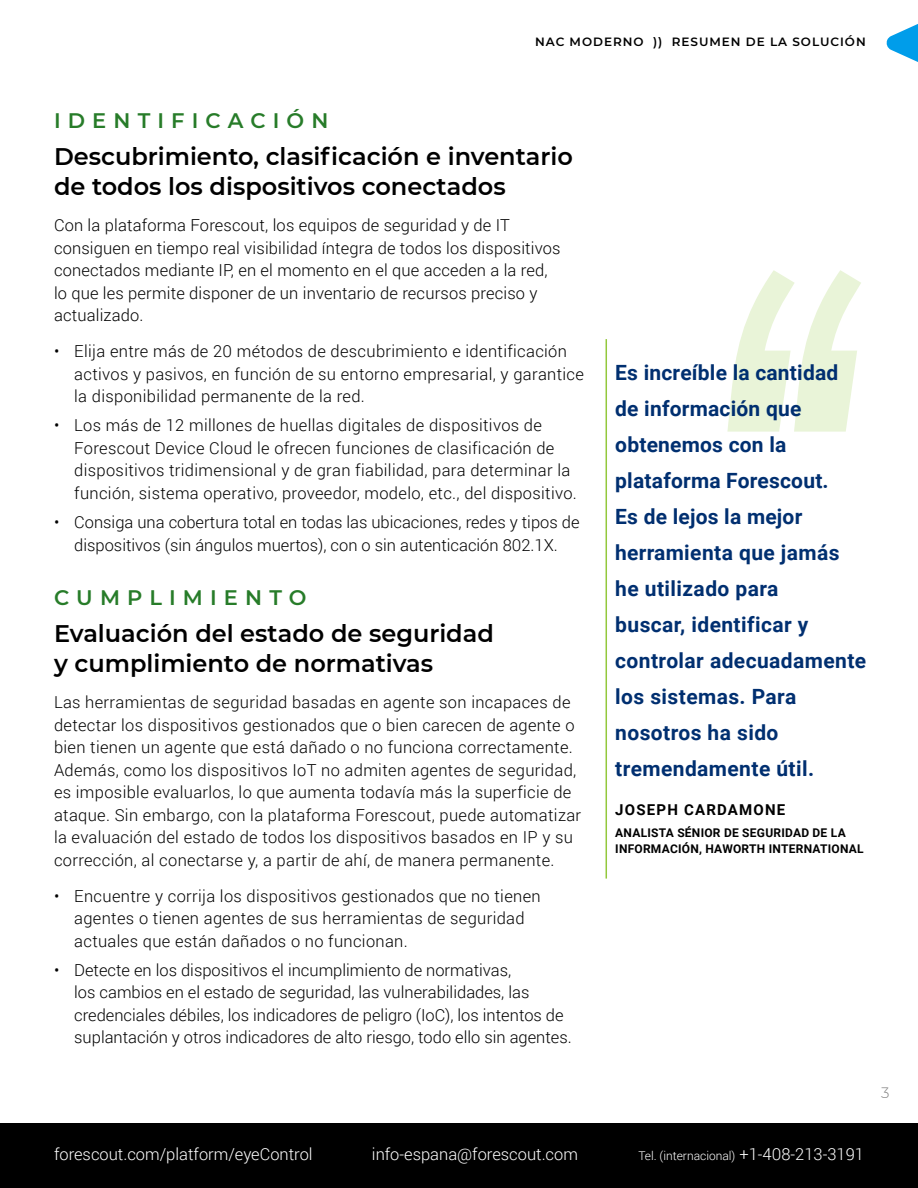
<style>
.page{position:relative;width:918px;height:1188px;background:#fff}
.page>*{position:absolute;margin:0;border:0;box-sizing:border-box;transform-origin:0 0}
.quotation_mark{font:italic 600px "Century Gothic Pro";color:#e9f4d8}
.subhead{font:600 24px/30px "Montserrat";color:#000}
.quote{font:700 21px/36px "Roboto";letter-spacing:.02em;color:#002f70}
.t1{font:600 21px "Montserrat";letter-spacing:.34em;color:#277c29}
.body_copy{font:300 16.5px/22.5px "Roboto";letter-spacing:.02em;color:#000}
.body_copy-2{font:300 16.5px/22.5px "Roboto";color:#000;text-align:center}
.t2{font:300 16.5px "Roboto";color:#fff}
.quote_name{font:700 15px "Roboto";letter-spacing:.08em;color:#000}
.t3{font:300 15px "Montserrat";color:#808080}
.quote_title{font:700 12px/16.5px "Roboto";letter-spacing:.02em;color:#000}
.t4{font:300 12px "Roboto";color:#fff}
.brief_name_header{font:600 12px "Montserrat";letter-spacing:.08em;color:#000}
.s1{font-size:16.5px}
</style>
<div class="page">
<svg style="left:886px;top:24px;width:32px;height:38px"></svg>
<hr style="left:606px;top:339px;width:1px;height:540px;background:#93c83c">
<div style="left:0;top:1123px;width:918px;height:65px;background:#000"></div>
<p class="brief_name_header" style="left:535px;top:34px;width:332px">NAC MODERNO )) RESUMEN DE LA SOLUCIÓN</p>
<h1 class="t1" style="left:54px;top:106px;width:276px">IDENTIFICACIÓN</h1>
<p class="subhead" style="left:54px;top:140px;width:520px">Descubrimiento, clasificación e inventario de todos los dispositivos conectados</p>
<p class="body_copy" style="left:54px;top:213px;width:508px">Con la plataforma Forescout, los equipos de seguridad y de IT consiguen en tiempo real visibilidad íntegra de todos los dispositivos conectados mediante IP, en el momento en el que acceden a la red, lo que les permite disponer de un inventario de recursos preciso y actualizado.</p>
<p class="body_copy" style="left:74px;top:339px;width:511px;text-indent:-20px">• Elija entre más de 20 métodos de descubrimiento e identificación activos y pasivos, en función de su entorno empresarial, y garantice la disponibilidad permanente de la red.</p>
<p class="body_copy" style="left:74px;top:414px;width:504px;text-indent:-20px">• Los más de 12 millones de huellas digitales de dispositivos de Forescout Device Cloud le ofrecen funciones de clasificación de dispositivos tridimensional y de gran fiabilidad, para determinar la función, sistema operativo, proveedor, modelo, etc., del dispositivo.</p>
<p class="body_copy-2" style="left:54px;top:510px;width:527px">• Consiga una cobertura total en todas las ubicaciones, redes y tipos de dispositivos (sin ángulos muertos), con o sin autenticación 802.1X.</p>
<h1 class="t1" style="left:54px;top:583px;width:254px">CUMPLIMIENTO</h1>
<p class="subhead" style="left:54px;top:617px;width:441px">Evaluación del estado de seguridad y cumplimiento de normativas</p>
<p class="body_copy" style="left:54px;top:690px;width:529px">Las herramientas de seguridad basadas en agente son incapaces de detectar los dispositivos gestionados que o bien carecen de agente o bien tienen un agente que está dañado o no funciona correctamente.<br>Además, como los dispositivos IoT no admiten agentes de seguridad, es imposible evaluarlos, lo que aumenta todavía más la superficie de ataque. Sin embargo, con la plataforma Forescout, puede automatizar la evaluación del estado de todos los dispositivos basados en IP y su corrección, al conectarse y, a partir de ahí, de manera permanente.</p>
<p class="body_copy" style="left:74px;top:884px;width:468px;text-indent:-20px">• Encuentre y corrija los dispositivos gestionados que no tienen agentes o tienen agentes de sus herramientas de seguridad actuales que están dañados o no funcionan.</p>
<p class="body_copy-2" style="left:74px;top:958px;width:499px;text-align:left;text-indent:-20px">• Detecte en los dispositivos el incumplimiento de normativas,<br>los cambios en el estado de seguridad, las vulnerabilidades, las credenciales débiles, los indicadores de peligro (IoC), los intentos de suplantación y otros indicadores de alto riesgo, todo ello sin agentes.</p>
<p class="quotation_mark" style="left:644px;top:137px;width:279px">‘‘</p>
<p class="quote" style="left:615px;top:353px;width:252px">Es increíble la cantidad de información que obtenemos con la plataforma Forescout.<br>Es de lejos la mejor herramienta que jamás he utilizado para<br>buscar, identificar y controlar adecuadamente los sistemas. Para nosotros ha sido tremendamente útil.</p>
<p class="quote_name" style="left:615px;top:799px;width:172px">JOSEPH CARDAMONE</p>
<p class="quote_title" style="left:615px;top:824px;width:250px">ANALISTA SÉNIOR DE SEGURIDAD DE LA<br>INFORMACIÓN, HAWORTH INTERNATIONAL</p>
<p class="t3" style="left:881px;top:1082px;width:10px">3</p>
<p class="t2" style="left:54px;top:1143px;width:260px">forescout.com/platform/eyeControl</p>
<p class="t2" style="left:372px;top:1143px;width:208px">info-espana@forescout.com</p>
<p class="t4" style="left:638px;top:1148px;width:227px">Tel. (internacional) <span class="s1">+1-408-213-3191</span></p>
</div>
